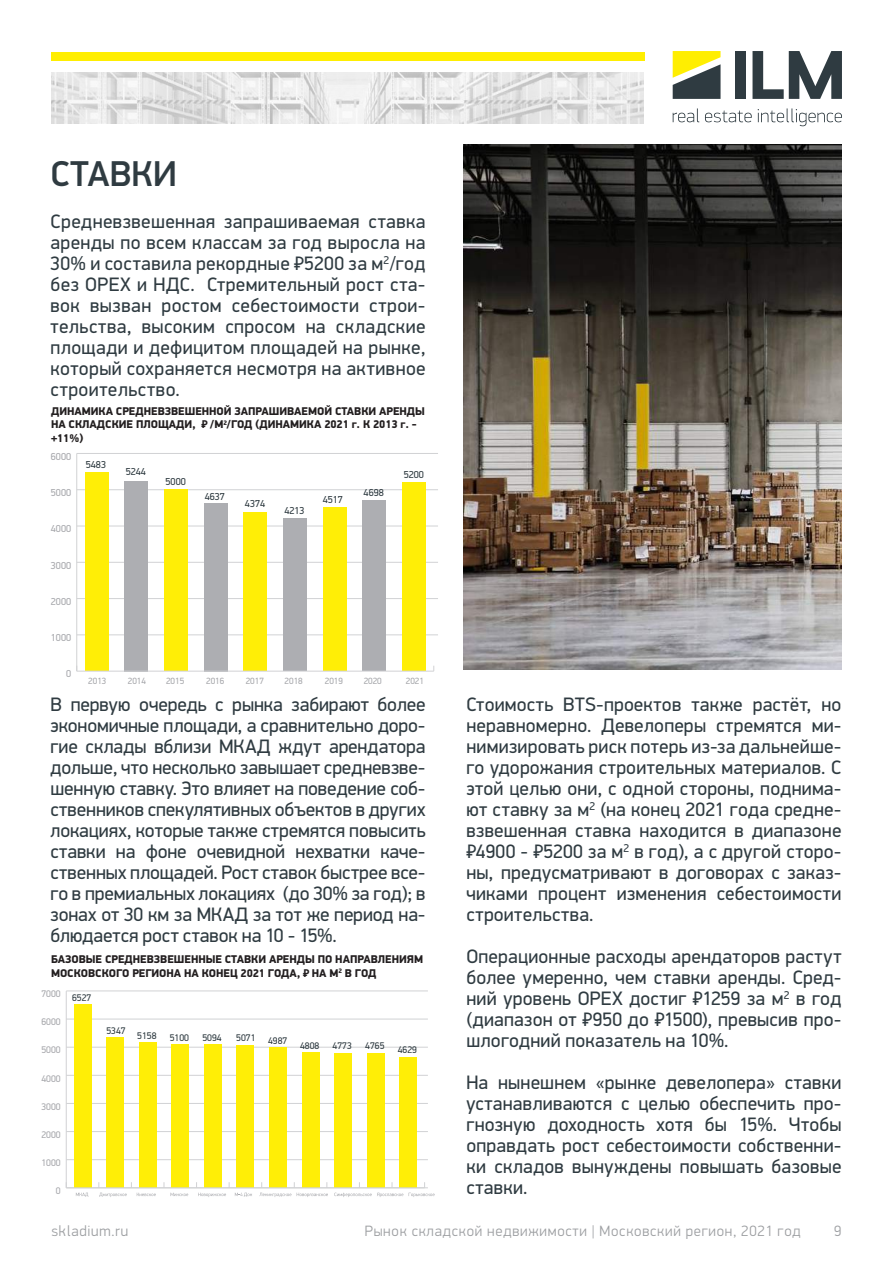
<style>
.page{position:relative;width:893px;height:1263px;background:#fff}
.page>*{position:absolute;margin:0;border:0;box-sizing:border-box;transform-origin:0 0}
.t1{font:500 36px "PF Din Display Pro";color:#2f3b41}
.t2{font:19.5px/21px "PF Din Display Pro";letter-spacing:.01em;color:#2f3b41;text-align:justify}
.t3{font:300 15px "PF Din Display Pro";letter-spacing:.05em;color:#9d9fa2}
.t4{font:900 11.25px/13.5px "PF Din Display Pro";letter-spacing:-.005em;color:#231f20}
.t5{font:10.2px "PF Din Display Pro";color:#2f3b41}
.t6{font:10.2px "PF Din Display Pro";color:#a8a9ad}
.t7{font:9.6px "PF Din Display Pro";color:#2f3b41}
.t8{font:9.6px "PF Din Display Pro";color:#a8a9ad}
.t9{font:9.15px "PF Din Display Pro";color:#a8a9ad}
.s1{font-family:"DIN2014"}
.s2{font-family:"DIN2014";font-weight:700}
</style>
<div class="page">
<div style="left:51px;top:52px;width:593px;height:8px;background:#ffee01"></div>
<svg style="left:673px;top:51px;width:47px;height:48px;background:#959647"></svg>
<div style="left:735px;top:51px;width:10px;height:48px;background:#2f3b41"></div>
<svg style="left:752px;top:51px;width:90px;height:48px"></svg>
<svg style="left:673px;top:108px;width:26px;height:14px"></svg>
<svg style="left:705px;top:111px;width:47px;height:11px"></svg>
<svg style="left:758px;top:108px;width:84px;height:18px"></svg>
<img style="left:51px;top:73px;width:593px;height:50px">
<img style="left:464px;top:144px;width:378px;height:525px">
<hr style="left:76px;top:453px;width:1px;height:218px;background:#d1d2d4">
<hr style="left:77px;top:635px;width:361px;height:1px;background:#d1d2d4">
<hr style="left:77px;top:598px;width:361px;height:1px;background:#d1d2d4">
<hr style="left:77px;top:562px;width:361px;height:1px;background:#d1d2d4">
<hr style="left:77px;top:526px;width:361px;height:1px;background:#d1d2d4">
<hr style="left:77px;top:489px;width:361px;height:1px;background:#d1d2d4">
<hr style="left:77px;top:453px;width:361px;height:1px;background:#d1d2d4">
<div style="left:402px;top:482px;width:24px;height:189px;background:#ffee06"></div>
<div style="left:362px;top:501px;width:24px;height:170px;background:#adaeb2"></div>
<div style="left:323px;top:507px;width:23px;height:164px;background:#ffee06"></div>
<div style="left:283px;top:518px;width:24px;height:153px;background:#adaeb2"></div>
<div style="left:243px;top:512px;width:24px;height:159px;background:#ffee06"></div>
<div style="left:204px;top:503px;width:23px;height:168px;background:#adaeb2"></div>
<div style="left:164px;top:490px;width:24px;height:181px;background:#ffee06"></div>
<div style="left:124px;top:481px;width:24px;height:190px;background:#adaeb2"></div>
<div style="left:85px;top:472px;width:23px;height:199px;background:#ffee06"></div>
<hr style="left:77px;top:671px;width:357px;height:1px;background:#d1d2d4">
<hr style="left:66px;top:991px;width:1px;height:197px;background:#d1d2d4">
<hr style="left:66px;top:1159px;width:362px;height:1px;background:#d1d2d4">
<hr style="left:66px;top:1131px;width:362px;height:1px;background:#d1d2d4">
<hr style="left:66px;top:1103px;width:362px;height:1px;background:#d1d2d4">
<hr style="left:66px;top:1075px;width:362px;height:1px;background:#d1d2d4">
<hr style="left:66px;top:1047px;width:362px;height:1px;background:#d1d2d4">
<hr style="left:66px;top:1019px;width:362px;height:1px;background:#d1d2d4">
<hr style="left:66px;top:991px;width:362px;height:1px;background:#d1d2d4">
<div style="left:399px;top:1057px;width:18px;height:131px;background:#ffee06"></div>
<div style="left:367px;top:1054px;width:18px;height:134px;background:#ffee06"></div>
<div style="left:334px;top:1053px;width:18px;height:135px;background:#ffee06"></div>
<div style="left:302px;top:1052px;width:17px;height:136px;background:#ffee06"></div>
<div style="left:269px;top:1047px;width:18px;height:141px;background:#ffee06"></div>
<div style="left:237px;top:1045px;width:17px;height:143px;background:#ffee06"></div>
<div style="left:204px;top:1044px;width:18px;height:144px;background:#ffee06"></div>
<div style="left:171px;top:1044px;width:18px;height:144px;background:#ffee06"></div>
<div style="left:139px;top:1043px;width:17px;height:145px;background:#ffee06"></div>
<div style="left:106px;top:1037px;width:18px;height:151px;background:#ffee06"></div>
<div style="left:74px;top:1004px;width:17px;height:184px;background:#ffee06"></div>
<hr style="left:66px;top:1187px;width:359px;height:1px;background:#d1d2d4">
<svg style="left:76px;top:1193px;width:12px;height:4px"></svg>
<svg style="left:99px;top:1182px;width:57px;height:15px"></svg>
<svg style="left:171px;top:1193px;width:17px;height:3px"></svg>
<svg style="left:196px;top:1182px;width:56px;height:15px"></svg>
<svg style="left:259px;top:1182px;width:69px;height:15px"></svg>
<svg style="left:334px;top:1182px;width:69px;height:15px"></svg>
<svg style="left:409px;top:1182px;width:26px;height:15px"></svg>
<h1 class="t1" style="left:51px;top:152px;width:128px">СТАВКИ</h1>
<p class="t2" style="left:51px;top:211px;width:377px">Средневзвешенная запрашиваемая ставка аренды по всем классам за год выросла на 30% и составила рекордные <span class="s1">₽</span>5200 за м<sup>2</sup>/год без OPEX и НДС. Стремительный рост ста&shy;вок вызван ростом себестоимости строи&shy;тельства, высоким спросом на складские площади и дефицитом площадей на рынке, который сохраняется несмотря на активное строительство.</p>
<p class="t4" style="left:51px;top:405px;width:376px">ДИНАМИКА СРЕДНЕВЗВЕШЕННОЙ ЗАПРАШИВАЕМОЙ СТАВКИ АРЕНДЫ<br>НА СКЛАДСКИЕ ПЛОЩАДИ, <span class="s2">₽</span> /М<sup>2</sup>/ГОД (ДИНАМИКА 2021 г. К 2013 г. - +11%)</p>
<p class="t6" style="left:51px;top:450px;width:22px">6000</p>
<p class="t6" style="left:51px;top:486px;width:22px">5000</p>
<p class="t6" style="left:51px;top:523px;width:22px">4000</p>
<p class="t6" style="left:51px;top:559px;width:22px">3000</p>
<p class="t6" style="left:51px;top:595px;width:22px">2000</p>
<p class="t6" style="left:51px;top:632px;width:22px">1000</p>
<p class="t6" style="left:66px;top:668px;width:7px">0</p>
<p class="t5" style="left:86px;top:458px;width:22px">5483</p>
<p class="t5" style="left:126px;top:466px;width:22px">5244</p>
<p class="t5" style="left:166px;top:475px;width:22px">5000</p>
<p class="t5" style="left:205px;top:490px;width:22px">4637</p>
<p class="t5" style="left:245px;top:498px;width:22px">4374</p>
<p class="t5" style="left:284px;top:504px;width:22px">4213</p>
<p class="t5" style="left:323px;top:493px;width:22px">4517</p>
<p class="t5" style="left:364px;top:486px;width:22px">4698</p>
<p class="t5" style="left:404px;top:468px;width:22px">5200</p>
<p class="t9" style="left:88px;top:676px;width:20px">2013</p>
<p class="t9" style="left:128px;top:676px;width:20px">2014</p>
<p class="t9" style="left:166px;top:676px;width:20px">2015</p>
<p class="t9" style="left:206px;top:676px;width:20px">2016</p>
<p class="t9" style="left:246px;top:676px;width:20px">2017</p>
<p class="t9" style="left:285px;top:676px;width:20px">2018</p>
<p class="t9" style="left:325px;top:676px;width:20px">2019</p>
<p class="t9" style="left:364px;top:676px;width:20px">2020</p>
<p class="t9" style="left:406px;top:676px;width:20px">2021</p>
<p class="t2" style="left:51px;top:694px;width:377px">В первую очередь с рынка забирают более экономичные площади, а сравнительно доро&shy;гие склады вблизи МКАД ждут арендатора дольше, что несколько завышает средневзве&shy;шенную ставку. Это влияет на поведение соб&shy;ственников спекулятивных объектов в других локациях, которые также стремятся повысить ставки на фоне очевидной нехватки каче&shy;ственных площадей. Рост ставок быстрее все&shy;го в премиальных локациях (до 30% за год); в зонах от 30 км за МКАД за тот же период на&shy;блюдается рост ставок на 10 - 15%.</p>
<p class="t2" style="left:466px;top:694px;width:377px">Стоимость BTS-проектов также растёт, но неравномерно. Девелоперы стремятся ми&shy;нимизировать риск потерь из-за дальнейше&shy;го удорожания строительных материалов. С этой целью они, с одной стороны, поднима&shy;ют ставку за м<sup>2</sup> (на конец 2021 года средне&shy;взвешенная ставка находится в диапазоне <span class="s1">₽</span>4900 - <span class="s1">₽</span>5200 за м<sup>2</sup> в год), а с другой сторо&shy;ны, предусматривают в договорах с заказ&shy;чиками процент изменения себестоимости строительства.</p>
<p class="t2" style="left:466px;top:946px;width:377px">Операционные расходы арендаторов растут более умеренно, чем ставки аренды. Сред&shy;ний уровень OPEX достиг <span class="s1">₽</span>1259 за м<sup>2</sup> в год (диапазон от <span class="s1">₽</span>950 до <span class="s1">₽</span>1500), превысив про&shy;шлогодний показатель на 10%.</p>
<p class="t2" style="left:466px;top:1072px;width:377px">На нынешнем «рынке девелопера» ставки устанавливаются с целью обеспечить про&shy;гнозную доходность хотя бы 15%. Чтобы оправдать рост себестоимости собственни&shy;ки складов вынуждены повышать базовые ставки.</p>
<p class="t4" style="left:51px;top:953px;width:374px">БАЗОВЫЕ СРЕДНЕВЗВЕШЕННЫЕ СТАВКИ АРЕНДЫ ПО НАПРАВЛЕНИЯМ<br>МОСКОВСКОГО РЕГИОНА НА КОНЕЦ 2021 ГОДА, <span class="s2">₽</span> НА М<sup>2</sup> В ГОД</p>
<p class="t8" style="left:41px;top:988px;width:21px">7000</p>
<p class="t7" style="left:72px;top:992px;width:21px">6527</p>
<p class="t8" style="left:41px;top:1016px;width:21px">6000</p>
<p class="t7" style="left:106px;top:1024px;width:21px">5347</p>
<p class="t7" style="left:137px;top:1030px;width:21px">5158</p>
<p class="t7" style="left:170px;top:1032px;width:21px">5100</p>
<p class="t7" style="left:202px;top:1032px;width:21px">5094</p>
<p class="t7" style="left:268px;top:1035px;width:21px">4987</p>
<p class="t7" style="left:236px;top:1032px;width:21px">5071</p>
<p class="t7" style="left:300px;top:1040px;width:21px">4808</p>
<p class="t7" style="left:333px;top:1040px;width:21px">4773</p>
<p class="t7" style="left:365px;top:1040px;width:21px">4765</p>
<p class="t7" style="left:398px;top:1043px;width:21px">4629</p>
<p class="t8" style="left:41px;top:1044px;width:21px">5000</p>
<p class="t8" style="left:41px;top:1073px;width:21px">4000</p>
<p class="t8" style="left:41px;top:1101px;width:21px">3000</p>
<p class="t8" style="left:41px;top:1129px;width:21px">2000</p>
<p class="t8" style="left:41px;top:1157px;width:21px">1000</p>
<p class="t8" style="left:56px;top:1185px;width:6px">0</p>
<p class="t3" style="left:52px;top:1222px;width:78px">skladium.ru</p>
<p class="t3" style="left:365px;top:1222px;width:437px">Рынок складской недвижимости | Московский регион, 2021 год</p>
<p class="t3" style="left:834px;top:1222px;width:9px">9</p>
</div>
